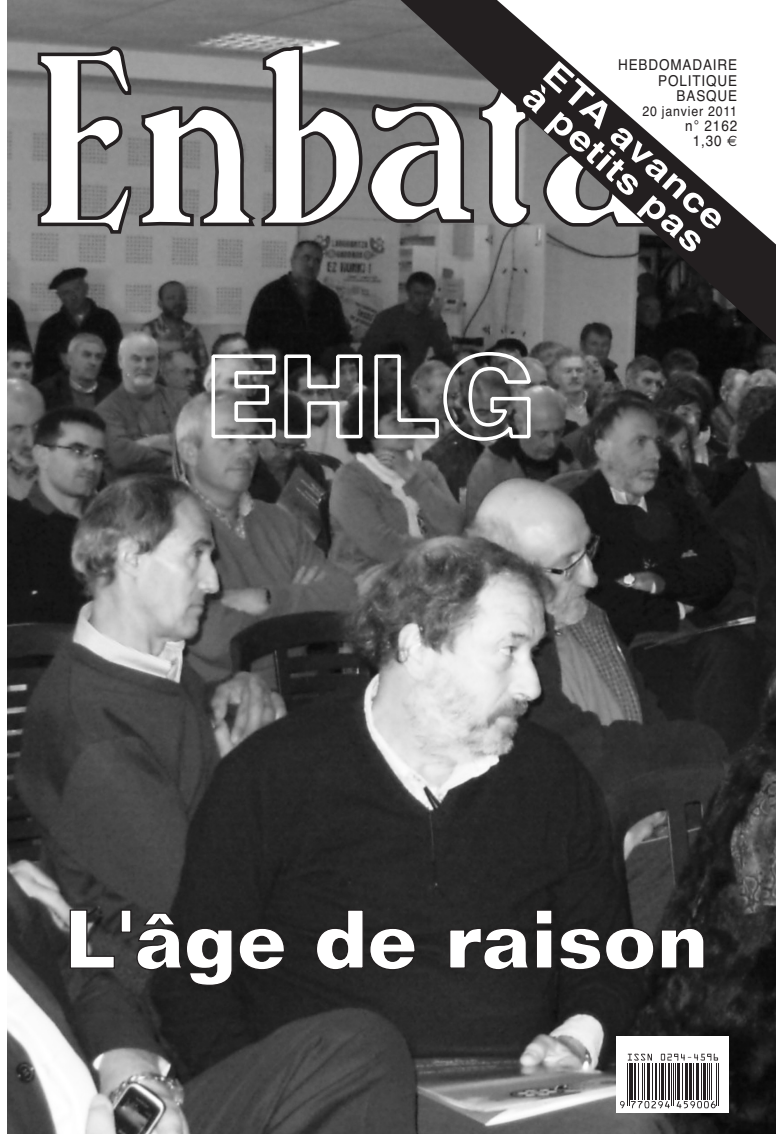
<style>
.page{position:relative;width:776px;height:1134px;background:#fff}
.page>*{position:absolute;margin:0;border:0;box-sizing:border-box;transform-origin:0 0}
.t1{font:700 33.75px/30.4px "Helvetica";color:#fff;scale:1.2 1}
.t2{font:15px/15.2px "Helvetica";letter-spacing:.065em;color:#231f20;text-align:right;scale:.9 1}
.t3{font:13.75px "Helvetica";letter-spacing:.065em;color:#231f20;scale:.9 1}
.s1{font-family:"Euro Sans"}
</style>
<div class="page">
<img style="left:7px;top:0;width:769px;height:1134px">
<div style="left:616px;top:1036px;width:113px;height:77px;background:#fff"></div>
<svg style="left:477px;top:348px;width:55px;height:786px;background:#747474"></svg>
<hr style="left:627px;top:1063px;width:1px;height:43px;background:#231f20">
<hr style="left:629px;top:1063px;width:1px;height:43px;background:#231f20">
<hr style="left:631px;top:1063px;width:2px;height:37px;background:#231f20">
<hr style="left:634px;top:1063px;width:2px;height:37px;background:#231f20">
<hr style="left:638px;top:1063px;width:1px;height:37px;background:#231f20">
<hr style="left:642px;top:1063px;width:1px;height:37px;background:#231f20">
<hr style="left:644px;top:1063px;width:1px;height:37px;background:#231f20">
<hr style="left:647px;top:1063px;width:3px;height:37px;background:#231f20">
<hr style="left:652px;top:1063px;width:1px;height:37px;background:#231f20">
<hr style="left:655px;top:1063px;width:2px;height:37px;background:#231f20">
<hr style="left:659px;top:1063px;width:1px;height:37px;background:#231f20">
<hr style="left:661px;top:1063px;width:2px;height:37px;background:#231f20">
<hr style="left:665px;top:1063px;width:1px;height:37px;background:#231f20">
<hr style="left:669px;top:1063px;width:1px;height:37px;background:#231f20">
<hr style="left:671px;top:1063px;width:1px;height:43px;background:#231f20">
<hr style="left:673px;top:1063px;width:1px;height:43px;background:#231f20">
<hr style="left:675px;top:1063px;width:1px;height:37px;background:#231f20">
<hr style="left:677px;top:1063px;width:3px;height:37px;background:#231f20">
<hr style="left:682px;top:1063px;width:1px;height:37px;background:#231f20">
<hr style="left:685px;top:1063px;width:3px;height:37px;background:#231f20">
<hr style="left:689px;top:1063px;width:3px;height:37px;background:#231f20">
<hr style="left:693px;top:1063px;width:1px;height:37px;background:#231f20">
<hr style="left:696px;top:1063px;width:3px;height:37px;background:#231f20">
<hr style="left:701px;top:1063px;width:1px;height:37px;background:#231f20">
<hr style="left:703px;top:1063px;width:2px;height:37px;background:#231f20">
<hr style="left:708px;top:1063px;width:1px;height:37px;background:#231f20">
<hr style="left:710px;top:1063px;width:1px;height:37px;background:#231f20">
<hr style="left:711px;top:1063px;width:1px;height:37px;background:#231f20">
<hr style="left:716px;top:1063px;width:1px;height:43px;background:#231f20">
<hr style="left:718px;top:1063px;width:1px;height:43px;background:#231f20">
<svg style="left:628px;top:1054px;width:24px;height:6px"></svg>
<svg style="left:661px;top:1054px;width:57px;height:6px"></svg>
<svg style="left:620px;top:1101px;width:5px;height:7px"></svg>
<svg style="left:631px;top:1101px;width:39px;height:7px"></svg>
<svg style="left:677px;top:1101px;width:39px;height:7px"></svg>
<svg style="left:378px;top:0;width:398px;height:348px"></svg>
<svg style="left:36px;top:44px;width:440px;height:238px"></svg>
<svg style="left:69px;top:909px;width:47px;height:60px"></svg>
<div style="left:121px;top:909px;width:11px;height:24px;background:#fff;border:1px solid #231f20"></div>
<svg style="left:136px;top:912px;width:150px;height:74px"></svg>
<svg style="left:315px;top:909px;width:101px;height:62px"></svg>
<svg style="left:448px;top:909px;width:105px;height:62px"></svg>
<svg style="left:559px;top:927px;width:146px;height:44px"></svg>
<svg style="left:210px;top:350px;width:323px;height:93px;background:#6d6d6d"></svg>
<svg style="left:694px;top:121px;width:4px;height:4px"></svg>
<p class="t2" style="left:618px;top:59px;width:134px">HEBDOMADAIRE<br>POLITIQUE<br>BASQUE</p>
<p class="t3" style="left:642px;top:106px;width:107px">20 janvier 2011</p>
<p class="t2" style="left:685px;top:120px;width:59px;text-align:center">n 2162<br>1,30 <span class="s1">€</span></p>
<h1 class="t1" style="left:556px;top:59px;width:195px;rotate:42deg">ETA avance à petits pas</h1>
</div>
